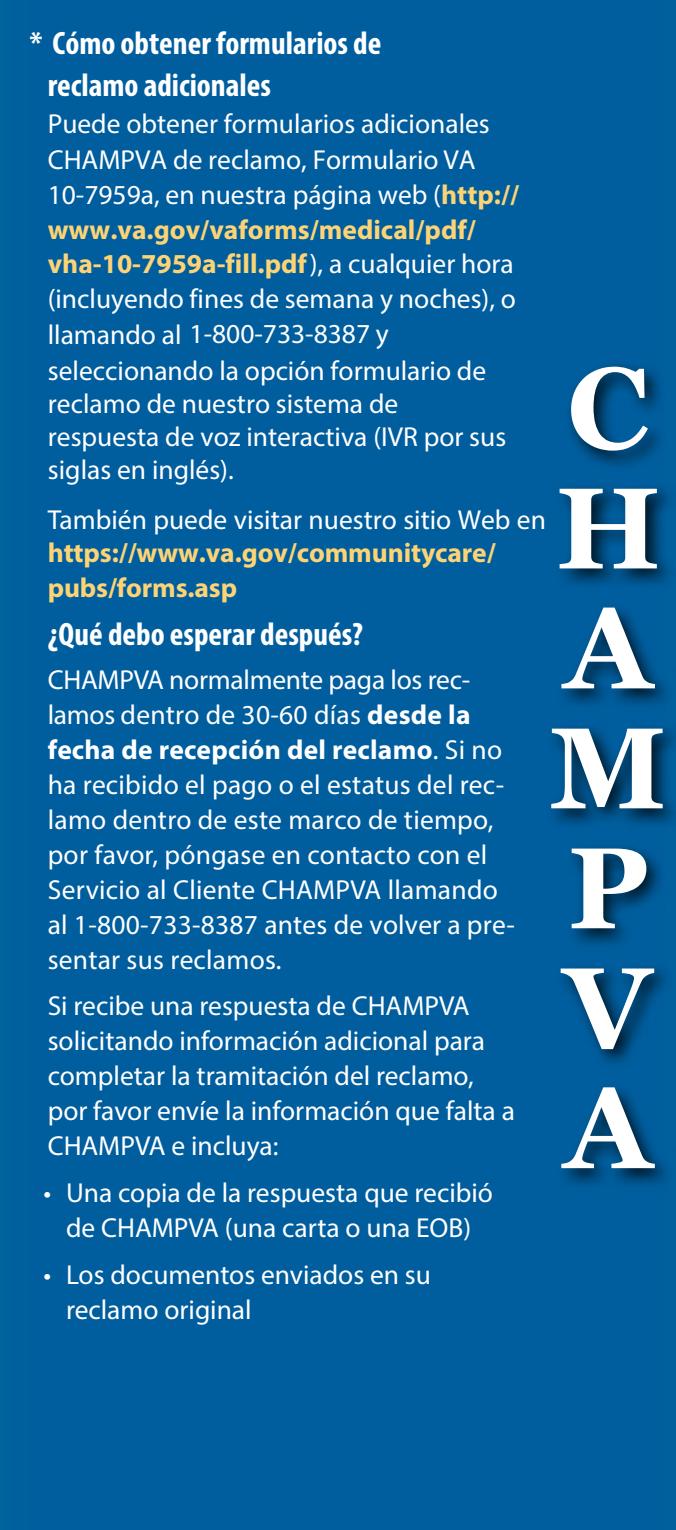
<style>
.page{position:relative;width:676px;height:1530px;background:#fff}
.page>*{position:absolute;margin:0;border:0;box-sizing:border-box;transform-origin:0 0}
.t1{font:700 115px/120px "Georgia";color:#fff}
.t2{font:700 condensed 32.5px/42px "Myriad Pro";color:#fff}
.t3{font:27.5px/35px "Myriad Pro";color:#fff}
.t4{font:700 27.5px/35px "Myriad Pro";letter-spacing:-.005em;color:#fcd375}
.s1{font-weight:700;color:#fcd375}
.s2{font-weight:700}
</style>
<div class="page">
<div style="left:545px;top:0;width:131px;height:1530px;background:#005e9e"></div>
<div style="left:0;top:0;width:131px;height:1530px;background:#00609d"></div>
<div style="left:31px;top:0;width:617px;height:1530px;background:#005e9e"></div>
<div style="left:544px;top:361px;width:132px;height:828px;background:#000;opacity:.75"></div>
<p class="t2" style="left:48px;top:22px;width:335px;text-indent:-18px">* Cómo obtener formularios de reclamo adicionales</p>
<p class="t3" style="left:48px;top:105px;width:473px">Puede obtener formularios adicionales CHAMPVA de reclamo, Formulario VA 10-7959a, en nuestra página web (<span class="s1">http:// www.va.gov/vaforms/medical/pdf/ vha-10-7959a-fill.pdf</span>), a cualquier hora (incluyendo fines de semana y noches), o llamando al 1-800-733-8387 y seleccionando la opción formulario de</p>
<p class="t3" style="left:48px;top:387px;width:460px;line-height:33px">reclamo de nuestro sistema de respuesta de voz interactiva (IVR por sus siglas en inglés).</p>
<p class="t3" style="left:48px;top:501px;width:500px">También puede visitar nuestro sitio Web en</p>
<p class="t4" style="left:48px;top:535px;width:450px">https://www.va.gov/communitycare/ pubs/forms.asp</p>
<p class="t2" style="left:48px;top:612px;width:317px">¿Qué debo esperar después?</p>
<p class="t3" style="left:48px;top:662px;width:469px">CHAMPVA normalmente paga los rec&shy;lamos dentro de 30-60 días <span class="s2">desde la fecha de recepción del reclamo</span>. Si no ha recibido el pago o el estatus del rec&shy;lamo dentro de este marco de tiempo, por favor, póngase en contacto con el Servicio al Cliente CHAMPVA llamando al 1-800-733-8387 antes de volver a pre&shy;sentar sus reclamos.</p>
<p class="t3" style="left:48px;top:988px;width:469px">Si recibe una respuesta de CHAMPVA solicitando información adicional para completar la tramitación del reclamo, por favor envíe la información que falta a CHAMPVA e incluya:</p>
<p class="t3" style="left:43px;top:1175px;width:451px;text-align:center">• Una copia de la respuesta que recibió de CHAMPVA (una carta o una EOB)</p>
<p class="t3" style="left:66px;top:1256px;width:366px;text-indent:-22px">• Los documentos enviados en su reclamo original</p>
<h1 class="t1" style="left:549px;top:349px;width:119px">C<br>H<br>A<br>M<br>P<br>V<br>A</h1>
</div>
